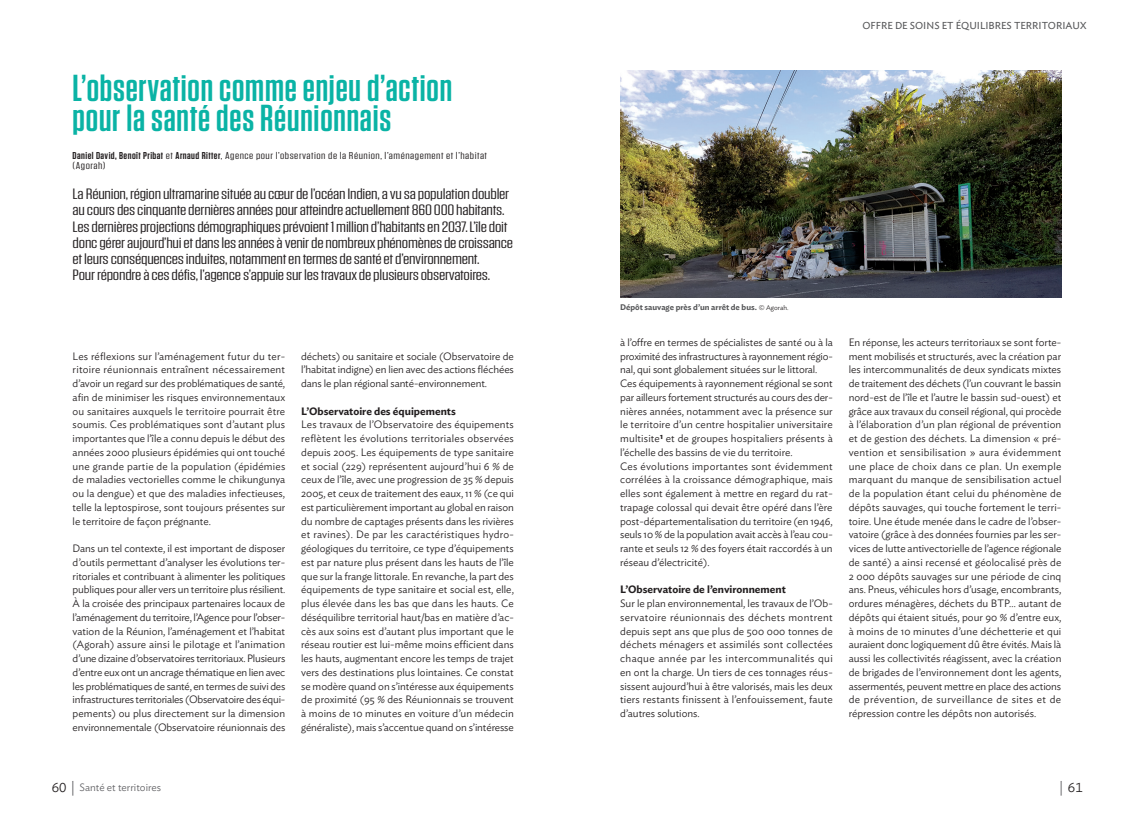
<style>
.page{position:relative;width:1134px;height:815px;background:#fff}
.page>*{position:absolute;margin:0;border:0;box-sizing:border-box;transform-origin:0 0}
._2019_TITRE{font:600 37.5px/30px "Tungsten Narrow";letter-spacing:.02em;color:#0ab3a5;scale:1.1 1}
._2019_Chapo{font:15px/16.2px "Tungsten";letter-spacing:-.01em;color:#231f20;scale:1.3 1}
.t1{font:300 13.12px "Ideal Sans";color:#231f20}
.t2{font:300 10.62px/13.8px "Ideal Sans";color:#231f20;text-align:justify}
._2019_Intertitre{font:600 10.62px "Ideal Sans";color:#231f20}
.t3{font:300 10.62px "Ideal Sans";color:#636366}
._2019_Signature{font:10px/10px "Tungsten";letter-spacing:.04em;color:#231f20;scale:1.3 1}
.t4{font:10px "Ideal Sans";color:#57585a}
._2019_Légende_graph{font:600 8.12px "Ideal Sans";color:#57585a}
.s1{font-weight:600}
.s2{font-weight:300;font-size:6.88px;color:#231f20}
.s3{font-size:13.12px;color:#231f20}
.s4{font-size:15px}
.s5{font-size:15px;color:#636366}
</style>
<div class="page">
<img style="left:620px;top:71px;width:441px;height:227px">
<p class="_2019_TITRE" style="left:73px;top:74px;width:347px">L’observation comme enjeu d’action pour la santé des Réunionnais</p>
<p class="_2019_Signature" style="left:73px;top:150px;width:320px"><span class="s1">Daniel David, Benoît Pribat</span> et <span class="s1">Arnaud Ritter</span>, Agence pour l’observation de la Réunion, l’aménagement et l’habitat (Agorah)</p>
<p class="_2019_Chapo" style="left:73px;top:186px;width:340px">La Réunion, région ultramarine située au cœur de l’océan Indien, a vu sa population doubler au cours des cinquante dernières années pour atteindre actuellement 860 000 habitants.<br>Les dernières projections démographiques prévoient 1 million d’habitants en 2037. L’île doit donc gérer aujourd’hui et dans les années à venir de nombreux phénomènes de croissance et leurs conséquences induites, notamment en termes de santé et d’environnement.<br>Pour répondre à ces défis, l’agence s’appuie sur les travaux de plusieurs observatoires.</p>
<p class="t2" style="left:73px;top:348px;width:214px">Les réflexions sur l’aménagement futur du ter&shy;ritoire réunionnais entraînent nécessairement d’avoir un regard sur des problématiques de santé, afin de minimiser les risques environnementaux ou sanitaires auxquels le territoire pourrait être soumis. Ces problématiques sont d’autant plus importantes que l’île a connu depuis le début des années 2000 plusieurs épidémies qui ont touché une grande partie de la population (épidémies de maladies vectorielles comme le chikungunya ou la dengue) et que des maladies infectieuses, telle la leptospirose, sont toujours présentes sur le territoire de façon prégnante.</p>
<p class="t2" style="left:73px;top:541px;width:214px">Dans un tel contexte, il est important de disposer d’outils permettant d’analyser les évolutions ter&shy;ritoriales et contribuant à alimenter les politiques publiques pour aller vers un territoire plus résilient.<br>À la croisée des principaux partenaires locaux de l’aménagement du territoire, l’Agence pour l’obser&shy;vation de la Réunion, l’aménagement et l’habitat (Agorah) assure ainsi le pilotage et l’animation d’une dizaine d’observatoires territoriaux. Plusieurs d’entre eux ont un ancrage thématique en lien avec les problématiques de santé, en termes de suivi des infrastructures territoriales (Observatoire des équi&shy;pements) ou plus directement sur la dimension environnementale (Observatoire réunionnais des</p>
<p class="t2" style="left:301px;top:348px;width:214px">déchets) ou sanitaire et sociale (Observatoire de l’habitat indigne) en lien avec des actions fléchées dans le plan régional santé-environnement.</p>
<p class="_2019_Intertitre" style="left:301px;top:403px;width:156px">L’Observatoire des équipements</p>
<p class="t2" style="left:301px;top:417px;width:214px">Les travaux de l’Observatoire des équipements reflètent les évolutions territoriales observées depuis 2005. Les équipements de type sanitaire et social (229) représentent aujourd’hui 6 % de ceux de l’île, avec une progression de 35 % depuis 2005, et ceux de traitement des eaux, 11 % (ce qui est particulièrement important au global en raison du nombre de captages présents dans les rivières et ravines). De par les caractéristiques hydro&shy;géologiques du territoire, ce type d’équipements est par nature plus présent dans les hauts de l’île que sur la frange littorale. En revanche, la part des équipements de type sanitaire et social est, elle, plus élevée dans les bas que dans les hauts. Ce déséquilibre territorial haut/bas en matière d’ac&shy;cès aux soins est d’autant plus important que le réseau routier est lui-même moins efficient dans les hauts, augmentant encore les temps de trajet vers des destinations plus lointaines. Ce constat se modère quand on s’intéresse aux équipements de proximité (95 % des Réunionnais se trouvent à moins de 10 minutes en voiture d’un médecin généraliste), mais s’accentue quand on s’intéresse</p>
<p class="t4" style="left:862px;top:18px;width:226px">OFFRE DE SOINS ET ÉQUILIBRES TERRITORIAUX</p>
<p class="_2019_Légende_graph" style="left:620px;top:300px;width:170px">Dépôt sauvage près d’un arrêt de bus. <span class="s2">© Agorah.</span></p>
<p class="t2" style="left:620px;top:334px;width:214px">à l’offre en termes de spécialistes de santé ou à la proximité des infrastructures à rayonnement régio&shy;nal, qui sont globalement situées sur le littoral.</p>
<p class="t2" style="left:620px;top:376px;width:214px">Ces équipements à rayonnement régional se sont par ailleurs fortement structurés au cours des der&shy;nières années, notamment avec la présence sur le territoire d’un centre hospitalier universitaire multisite<sup>1</sup> et de groupes hospitaliers présents à l’échelle des bassins de vie du territoire.</p>
<p class="t2" style="left:620px;top:458px;width:214px">Ces évolutions importantes sont évidemment corrélées à la croissance démographique, mais elles sont également à mettre en regard du rat&shy;trapage colossal qui devait être opéré dans l’ère post-départementalisation du territoire (en 1946, seuls 10 % de la population avait accès à l’eau cou&shy;rante et seuls 12 % des foyers était raccordés à un réseau d’électricité).</p>
<p class="_2019_Intertitre" style="left:620px;top:581px;width:167px">L’Observatoire de l’environnement</p>
<p class="t2" style="left:620px;top:596px;width:214px">Sur le plan environnemental, les travaux de l’Ob&shy;servatoire réunionnais des déchets montrent depuis sept ans que plus de 500 000 tonnes de déchets ménagers et assimilés sont collectées chaque année par les intercommunalités qui en ont la charge. Un tiers de ces tonnages réus&shy;sissent aujourd’hui à être valorisés, mais les deux tiers restants finissent à l’enfouissement, faute d’autres solutions.</p>
<p class="t2" style="left:849px;top:334px;width:214px">En réponse, les acteurs territoriaux se sont forte&shy;ment mobilisés et structurés, avec la création par les intercommunalités de deux syndicats mixtes de traitement des déchets (l’un couvrant le bassin nord-est de l’île et l’autre le bassin sud-ouest) et grâce aux travaux du conseil régional, qui procède à l’élaboration d’un plan régional de prévention et de gestion des déchets. La dimension « pré&shy;vention et sensibilisation » aura évidemment une place de choix dans ce plan. Un exemple marquant du manque de sensibilisation actuel de la population étant celui du phénomène de dépôts sauvages, qui touche fortement le terri&shy;toire. Une étude menée dans le cadre de l’obser&shy;vatoire (grâce à des données fournies par les ser&shy;vices de lutte antivectorielle de l’agence régionale de santé) a ainsi recensé et géolocalisé près de 2 000 dépôts sauvages sur une période de cinq ans. Pneus, véhicules hors d’usage, encombrants, ordures ménagères, déchets du BTP… autant de dépôts qui étaient situés, pour 90 % d’entre eux, à moins de 10 minutes d’une déchetterie et qui auraient donc logiquement dû être évités. Mais là aussi les collectivités réagissent, avec la création de brigades de l’environnement dont les agents, assermentés, peuvent mettre en place des actions de prévention, de surveillance de sites et de répression contre les dépôts non autorisés.</p>
<p class="t3" style="left:52px;top:779px;width:111px"><span class="s3">60</span> <span class="s4">|</span> Santé et territoires</p>
<p class="t1" style="left:1059px;top:777px;width:25px"><span class="s5">|</span> 61</p>
</div>
